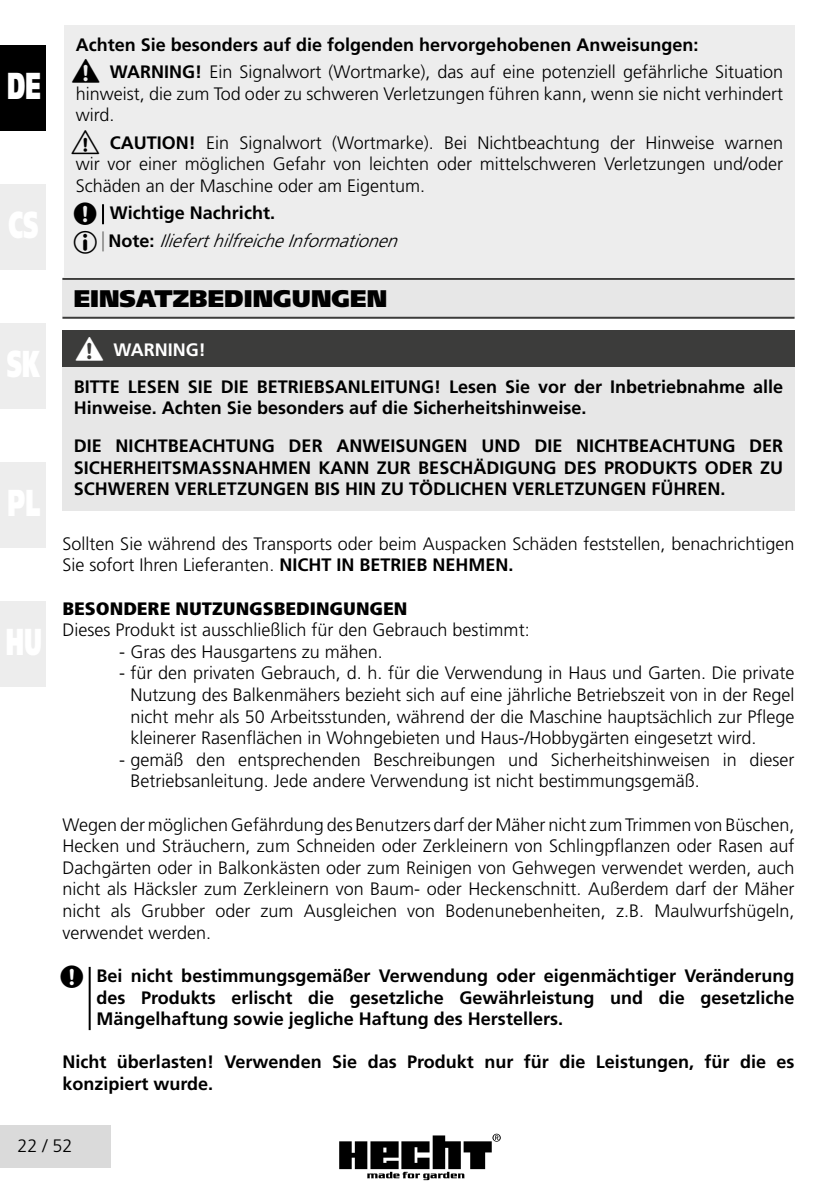
<style>
.page{position:relative;width:840px;height:1191px;background:#fff}
.page>*{position:absolute;margin:0;border:0;box-sizing:border-box;transform-origin:0 0}
.t1{font:900 37.6px "Frutiger CE";color:#fff;scale:.6 1}
.t2{font:900 24px "Frutiger CE";color:#000}
.t3{font:300 18px/21.6px "Frutiger CE";color:#000}
.t4{font:700 18px/21.6px "Frutiger CE";color:#000}
.t5{font:italic 300 18px/27.2px "Frutiger CE";color:#000}
.t6{font:900 condensed 18px "Frutiger CE";color:#000;scale:1.1 1}
.t7{font:700 18px "Frutiger CE";color:#fff}
.s1{font-weight:300}
.s2{font-weight:700}
.s3{font-weight:700;font-style:normal}
</style>
<div class="page">
<svg style="left:339px;top:1133px;width:162px;height:48px"></svg>
<div style="left:0;top:1125px;width:110px;height:43px;background:#dadada"></div>
<div style="left:0;top:462px;width:46px;height:85px;background:#ededed"></div>
<div style="left:0;top:323px;width:45px;height:85px;background:#ededed"></div>
<div style="left:0;top:45px;width:46px;height:85px;background:#000"></div>
<div style="left:0;top:184px;width:45px;height:85px;background:#ededed"></div>
<div style="left:0;top:601px;width:46px;height:85px;background:#ededed"></div>
<div style="left:62px;top:279px;width:732px;height:38px;background:#e7e7e7"></div>
<hr style="left:62px;top:278px;width:732px;height:2px;background:#3c3c3b">
<hr style="left:62px;top:317px;width:732px;height:2px;background:#3c3c3b">
<div style="left:62px;top:330px;width:732px;height:38px;background:#3c3c3b"></div>
<div style="left:62px;top:367px;width:732px;height:63px;background:#e7e7e7"></div>
<div style="left:62px;top:426px;width:732px;height:84px;background:#e7e7e7"></div>
<hr style="left:89px;top:968px;width:2px;height:61px;background:#000">
<div style="left:64px;top:26px;width:730px;height:252px;background:#ededed"></div>
<svg style="left:102px;top:204px;width:2px;height:48px"></svg>
<h1 class="t1" style="left:7px;top:65px;width:58px">DE</h1>
<p class="t4" style="left:110px;top:31px;width:674px;line-height:27.2px;text-indent:-34px">Achten Sie besonders auf die folgenden hervorgehobenen Anweisungen:<br>WARNING! <span class="s1">Ein Signalwort (Wortmarke), das auf eine potenziell gefährliche Situation</span></p>
<p class="t3" style="left:76px;top:83px;width:708px">hinweist, die zum Tod oder zu schweren Verletzungen führen kann, wenn sie nicht verhindert wird.</p>
<p class="t3" style="left:76px;top:132px;width:708px;text-align:justify;text-indent:34px"><span class="s2">CAUTION!</span> Ein Signalwort (Wortmarke). Bei Nichtbeachtung der Hinweise warnen wir vor einer möglichen Gefahr von leichten oder mittelschweren Verletzungen und/oder Schäden an der Maschine oder am Eigentum.</p>
<p class="t5" style="left:108px;top:199px;width:297px"><span class="s3">Wichtige Nachricht.<br>N o t e :</span> IlieferthilfreicheInformationen</p>
<h2 class="t2" style="left:74px;top:285px;width:315px">EINSATZBEDINGUNGEN</h2>
<p class="t7" style="left:113px;top:339px;width:94px">WARNING!</p>
<p class="t4" style="left:74px;top:376px;width:710px">BITTE LESEN SIE DIE BETRIEBSANLEITUNG! Lesen Sie vor der Inbetriebnahme alle<br>Hinweise. Achten Sie besonders auf die Sicherheitshinweise.</p>
<p class="t4" style="left:74px;top:435px;width:710px;text-align:justify">DIE NICHTBEACHTUNG DER ANWEISUNGEN UND DIE NICHTBEACHTUNG DER SICHERHEITSMASSNAHMEN KANN ZUR BESCHÄDIGUNG DES PRODUKTS ODER ZU SCHWEREN VERLETZUNGEN BIS HIN ZU TÖDLICHEN VERLETZUNGEN FÜHREN.</p>
<p class="t3" style="left:62px;top:532px;width:733px">Sollten Sie während des Transports oder beim Auspacken Schäden feststellen, benachrichtigen<br>Sie sofort Ihren Lieferanten. <span class="s2">NICHT IN BETRIEB NEHMEN.</span></p>
<p class="t6" style="left:62px;top:598px;width:315px">BESONDERE NUTZUNGSBEDINGUNGEN</p>
<p class="t3" style="left:62px;top:619px;width:468px">Dieses Produkt ist ausschließlich für den Gebrauch bestimmt:</p>
<p class="t3" style="left:119px;top:640px;width:265px">- Gras des Hausgartens zu mähen.</p>
<p class="t3" style="left:130px;top:662px;width:665px;text-align:justify;text-indent:-11px">- für den privaten Gebrauch, d. h. für die Verwendung in Haus und Garten. Die private Nutzung des Balkenmähers bezieht sich auf eine jährliche Betriebszeit von in der Regel nicht mehr als 50 Arbeitsstunden, während der die Maschine hauptsächlich zur Pflege kleinerer Rasenflächen in Wohngebieten und Haus-/Hobbygärten eingesetzt wird.</p>
<p class="t3" style="left:130px;top:748px;width:665px;text-indent:-11px">- gemäß den entsprechenden Beschreibungen und Sicherheitshinweisen in dieser<br>Betriebsanleitung. Jede andere Verwendung ist nicht bestimmungsgemäß.</p>
<p class="t3" style="left:62px;top:813px;width:733px;text-align:justify">Wegen der möglichen Gefährdung des Benutzers darf der Mäher nicht zum Trimmen von Büschen, Hecken und Sträuchern, zum Schneiden oder Zerkleinern von Schlingpflanzen oder Rasen auf Dachgärten oder in Balkonkästen oder zum Reinigen von Gehwegen verwendet werden, auch nicht als Häcksler zum Zerkleinern von Baum- oder Heckenschnitt. Außerdem darf der Mäher nicht als Grubber oder zum Ausgleichen von Bodenunebenheiten, z.B. Maulwurfshügeln, verwendet werden.</p>
<p class="t4" style="left:96px;top:964px;width:699px;text-align:justify">Bei nicht bestimmungsgemäßer Verwendung oder eigenmächtiger Veränderung des Produkts erlischt die gesetzliche Gewährleistung und die gesetzliche Mängelhaftung sowie jegliche Haftung des Herstellers.</p>
<p class="t4" style="left:62px;top:1051px;width:733px">Nicht überlasten! Verwenden Sie das Produkt nur für die Leistungen, für die es konzipiert wurde.</p>
<p class="t3" style="left:18px;top:1134px;width:57px">22 / 52</p>
</div>
